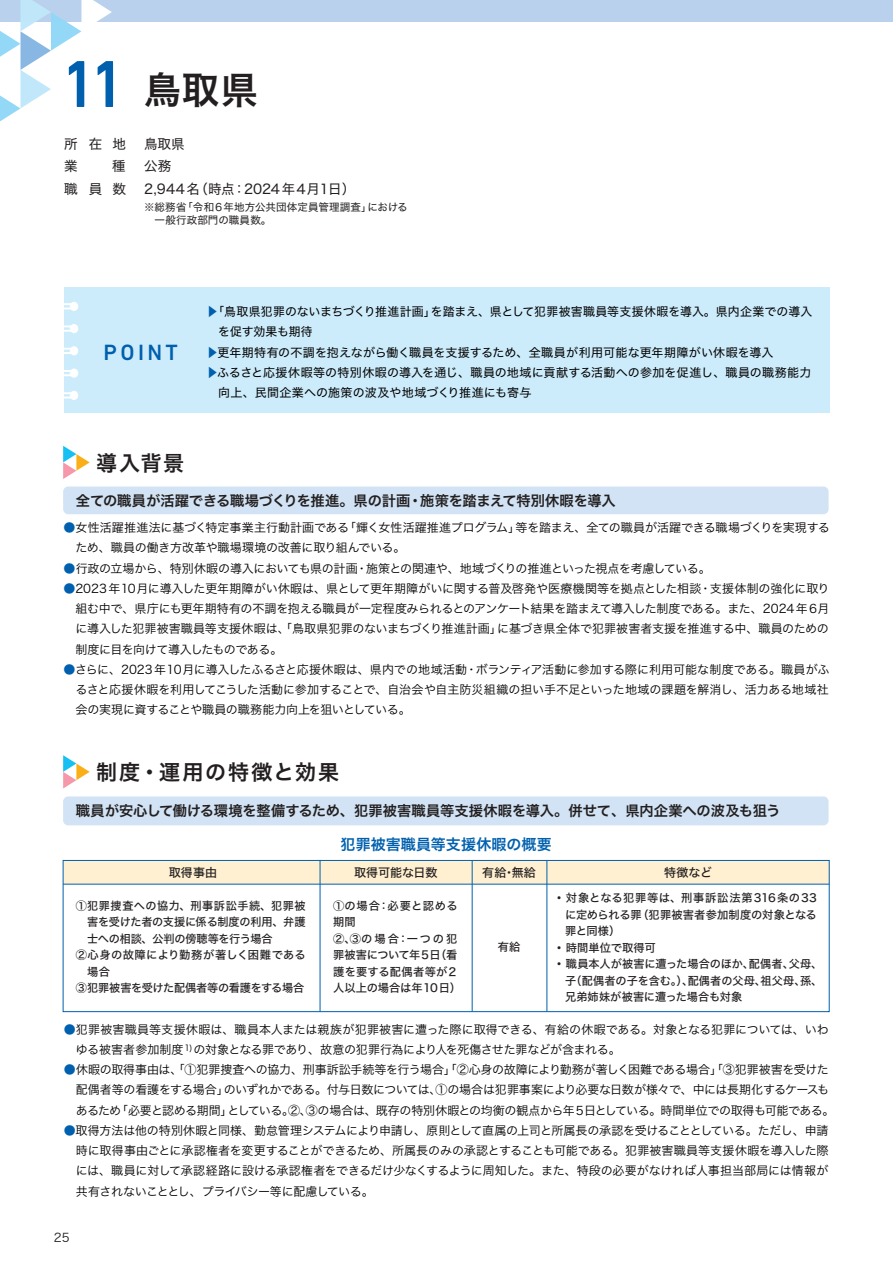
<style>
.page{position:relative;width:893px;height:1263px;background:#fff}
.page>*{position:absolute;margin:0;border:0;box-sizing:border-box;transform-origin:0 0}
.t1{font:500 67.5px "DIN Next LT Pro";color:#0160ae}
.t2{font:37.5px "Hiragino Sans W6";color:#231f20}
.t3{font:500 22.5px "DIN Next LT Pro";letter-spacing:.15em;color:#0160ae}
.t4{font:21px "Hiragino Sans W6";letter-spacing:.085em;color:#231f20}
.t5{font:15px "Hiragino Sans W6";letter-spacing:.005em;color:#0160ae}
.t6{font:14.25px "Hiragino Sans W6";letter-spacing:-.01em;color:#231f20}
.t7{font:13.5px/22.5px "Hiragino Sans W4";letter-spacing:-.005em;color:#231f20}
.t8{font:12px/20.2px "Hiragino Sans W3";letter-spacing:-.025em;color:#000}
.t9{font:12px "Hiragino Sans W4";letter-spacing:.01em;color:#000}
.t10{font:12px "Hiragino Sans W5";letter-spacing:.005em;color:#231f20}
.t11{font:12px "Hiragino Sans W3";color:#231f20}
.t12{font:11.25px/16.5px "Hiragino Sans W5";color:#231f20;text-align:justify}
.t13{font:11.25px "Hiragino Sans W5";letter-spacing:-.02em;color:#231f20}
.t14{font:11.25px "Hiragino Sans W5";letter-spacing:.05em;color:#231f20}
.t15{font:11.25px "Hiragino Sans W5";letter-spacing:-.025em;color:#231f20}
.t16{font:11.25px "Hiragino Sans W5";letter-spacing:.035em;color:#231f20}
.t17{font:10.5px/12.8px "Hiragino Sans W4";letter-spacing:.01em;color:#231f20}
.s1{font-family:"Koz Go Pr 6 N";color:#0160ae}
.s2{color:#0160ae}
</style>
<div class="page">
<div style="left:0;top:0;width:893px;height:21px;background:#b9d1ec"></div>
<svg style="left:0;top:0;width:112px;height:122px"></svg>
<div style="left:63px;top:796px;width:765px;height:29px;background:#d1e3f4;border-radius:5px"></div>
<div style="left:63px;top:486px;width:766px;height:28px;background:#d1e3f4;border-radius:5px"></div>
<svg style="left:63px;top:446px;width:27px;height:33px"></svg>
<svg style="left:63px;top:755px;width:27px;height:33px"></svg>
<div style="left:64px;top:288px;width:765px;height:125px;background:#cdecfb"></div>
<div style="left:70px;top:391px;width:8px;height:8px;background:#fff;border-radius:50%"></div>
<div style="left:70px;top:391px;width:8px;height:9px;border:1px solid #fff;border-radius:50%"></div>
<svg style="left:64px;top:392px;width:9px;height:6px"></svg>
<div style="left:70px;top:369px;width:8px;height:8px;background:#fff;border-radius:50%"></div>
<div style="left:70px;top:369px;width:8px;height:9px;border:1px solid #fff;border-radius:50%"></div>
<svg style="left:64px;top:370px;width:9px;height:6px"></svg>
<div style="left:70px;top:347px;width:8px;height:8px;background:#fff;border-radius:50%"></div>
<div style="left:70px;top:346px;width:8px;height:9px;border:1px solid #fff;border-radius:50%"></div>
<svg style="left:64px;top:348px;width:9px;height:6px"></svg>
<div style="left:70px;top:324px;width:8px;height:9px;background:#fff;border-radius:50%"></div>
<div style="left:70px;top:324px;width:8px;height:9px;border:1px solid #fff;border-radius:50%"></div>
<svg style="left:64px;top:325px;width:9px;height:7px"></svg>
<div style="left:70px;top:302px;width:8px;height:8px;background:#fff;border-radius:50%"></div>
<div style="left:70px;top:302px;width:8px;height:9px;border:1px solid #fff;border-radius:50%"></div>
<svg style="left:64px;top:303px;width:9px;height:6px"></svg>
<div style="left:63px;top:860px;width:766px;height:24px;background:#fef0d0"></div>
<div style="left:63px;top:860px;width:767px;height:152px;border:1px solid #0160ae"></div>
<hr style="left:63px;top:884px;width:766px;height:1px;background:#0160ae">
<hr style="left:472px;top:860px;width:1px;height:152px;background:#0160ae">
<hr style="left:320px;top:860px;width:1px;height:152px;background:#0160ae">
<hr style="left:546px;top:860px;width:1px;height:152px;background:#0160ae">
<h1 class="t1" style="left:60px;top:45px;width:67px">11</h1>
<p class="t7" style="left:64px;top:132px;width:63px">所 在 地業　</p>
<p class="t7" style="left:64px;top:154px;width:63px;text-align:right">種<br>職 員 数</p>
<h2 class="t2" style="left:144px;top:56px;width:116px">鳥取県</h2>
<p class="t7" style="left:144px;top:132px;width:213px">鳥取県<br>公務<br>2,944名（時点：2024年４月１日）</p>
<p class="t17" style="left:155px;top:200px;width:255px;text-indent:-10px">※総務省「令和６年地方公共団体定員管理調査」における一般行政部門の職員数。</p>
<h3 class="t3" style="left:104px;top:339px;width:76px">POINT</h3>
<h3 class="t4" style="left:96px;top:444px;width:89px">導入背景</h3>
<p class="t9" style="left:206px;top:301px;width:608px"><span class="s1">▶</span>「鳥取県犯罪のないまちづくり推進計画」を踏まえ、県として犯罪被害職員等支援休暇を導入。県内企業での導入</p>
<p class="t9" style="left:218px;top:321px;width:96px">を促す効果も期待</p>
<p class="t9" style="left:206px;top:341px;width:569px"><span class="s1">▶</span>更年期特有の不調を抱えながら働く職員を支援するため、全職員が利用可能な更年期障がい休暇を導入</p>
<p class="t9" style="left:206px;top:362px;width:607px"><span class="s1">▶</span>ふるさと応援休暇等の特別休暇の導入を通じ、職員の地域に貢献する活動への参加を促進し、職員の職務能力</p>
<p class="t9" style="left:218px;top:382px;width:315px">向上、民間企業への施策の波及や地域づくり推進にも寄与</p>
<p class="t6" style="left:76px;top:488px;width:541px">全ての職員が活躍できる職場づくりを推進。県の計画・施策を踏まえて特別休暇を導入</p>
<p class="t8" style="left:76px;top:517px;width:756px;text-indent:-12px"><span class="s2">●</span>女性活躍推進法に基づく特定事業主行動計画である「輝く女性活躍推進プログラム」等を踏まえ、全ての職員が活躍できる職場づくりを実現するため、職員の働き方改革や職場環境の改善に取り組んでいる。</p>
<p class="t8" style="left:64px;top:557px;width:649px"><span class="s2">●</span>行政の立場から、特別休暇の導入においても県の計画・施策との関連や、地域づくりの推進といった視点を考慮している。</p>
<p class="t8" style="left:76px;top:577px;width:755px;text-align:justify;text-indent:-12px"><span class="s2">●</span>2023年10月に導入した更年期障がい休暇は、県として更年期障がいに関する普及啓発や医療機関等を拠点とした相談・支援体制の強化に取り組む中で、県庁にも更年期特有の不調を抱える職員が一定程度みられるとのアンケート結果を踏まえて導入した制度である。また、2024年６月に導入した犯罪被害職員等支援休暇は、「鳥取県犯罪のないまちづくり推進計画」に基づき県全体で犯罪被害者支援を推進する中、職員のための制度に目を向けて導入したものである。</p>
<p class="t8" style="left:76px;top:658px;width:755px;text-align:justify;text-indent:-12px"><span class="s2">●</span>さらに、2023年10月に導入したふるさと応援休暇は、県内での地域活動・ボランティア活動に参加する際に利用可能な制度である。職員がふるさと応援休暇を利用してこうした活動に参加することで、自治会や自主防災組織の担い手不足といった地域の課題を解消し、活力ある地域社会の実現に資することや職員の職務能力向上を狙いとしている。</p>
<h3 class="t4" style="left:96px;top:753px;width:244px">制度・運用の特徴と効果</h3>
<p class="t6" style="left:76px;top:797px;width:706px">職員が安心して働ける環境を整備するため、犯罪被害職員等支援休暇を導入。併せて、県内企業への波及も狙う</p>
<p class="t5" style="left:341px;top:831px;width:213px">犯罪被害職員等支援休暇の概要</p>
<p class="t10" style="left:169px;top:861px;width:50px">取得事由</p>
<p class="t10" style="left:354px;top:861px;width:85px">取得可能な日数</p>
<p class="t10" style="left:482px;top:861px;width:55px">有給･無給</p>
<p class="t10" style="left:664px;top:861px;width:49px">特徴など</p>
<p class="t14" style="left:76px;top:895px;width:231px">①犯罪捜査への協力、刑事訴訟手続、犯罪被</p>
<p class="t15" style="left:87px;top:912px;width:220px">害を受けた者の支援に係る制度の利用、弁護</p>
<p class="t12" style="left:87px;top:929px;width:187px">士への相談、公判の傍聴等を行う場合</p>
<p class="t16" style="left:76px;top:945px;width:231px">②心身の故障により勤務が著しく困難である</p>
<p class="t12" style="left:87px;top:962px;width:24px">場合</p>
<p class="t13" style="left:76px;top:978px;width:230px">③犯罪被害を受けた配偶者等の看護をする場合</p>
<p class="t12" style="left:565px;top:889px;width:253px;text-indent:-8px"><sup>●</sup> 対象となる犯罪等は、刑事訴訟法第316条の33に定められる罪（犯罪被害者参加制度の対象となる罪と同様）</p>
<p class="t12" style="left:557px;top:938px;width:100px"><sup>●</sup> 時間単位で取得可</p>
<p class="t12" style="left:565px;top:955px;width:259px;text-indent:-8px"><sup>●</sup> 職員本人が被害に遭った場合のほか、配偶者、父母、子（配偶者の子を含む。）、配偶者の父母、祖父母、孫、兄弟姉妹が被害に遭った場合も対象</p>
<p class="t12" style="left:333px;top:896px;width:129px;text-align:left">①の場合：必要と認める期間<br>②、③の場合：一つの犯罪被害について年５日（看護を要する配偶者等が２人以上の場合は年10日）</p>
<p class="t12" style="left:498px;top:938px;width:24px">有給</p>
<p class="t8" style="left:76px;top:1018px;width:755px;text-indent:-12px"><span class="s2">●</span>犯罪被害職員等支援休暇は、職員本人または親族が犯罪被害に遭った際に取得できる、有給の休暇である。対象となる犯罪については、いわゆる被害者参加制度<sup>1)</sup>の対象となる罪であり、故意の犯罪行為により人を死傷させた罪などが含まれる。</p>
<p class="t8" style="left:76px;top:1058px;width:760px;text-indent:-12px"><span class="s2">●</span>休暇の取得事由は、「①犯罪捜査への協力、刑事訴訟手続等を行う場合」「②心身の故障により勤務が著しく困難である場合」「③犯罪被害を受けた配偶者等の看護をする場合」のいずれかである。付与日数については、①の場合は犯罪事案により必要な日数が様々で、中には長期化するケースもあるため「必要と認める期間」としている。②、③の場合は、既存の特別休暇との均衡の観点から年５日としている。時間単位での取得も可能である。</p>
<p class="t8" style="left:76px;top:1119px;width:754px;text-align:justify;text-indent:-12px"><span class="s2">●</span>取得方法は他の特別休暇と同様、勤怠管理システムにより申請し、原則として直属の上司と所属長の承認を受けることとしている。ただし、申請時に取得事由ごとに承認権者を変更することができるため、所属長のみの承認とすることも可能である。犯罪被害職員等支援休暇を導入した際には、職員に対して承認経路に設ける承認権者をできるだけ少なくするように周知した。また、特段の必要がなければ人事担当部局には情報が共有されないこととし、プライバシー等に配慮している。</p>
<p class="t11" style="left:54px;top:1226px;width:17px">25</p>
</div>
